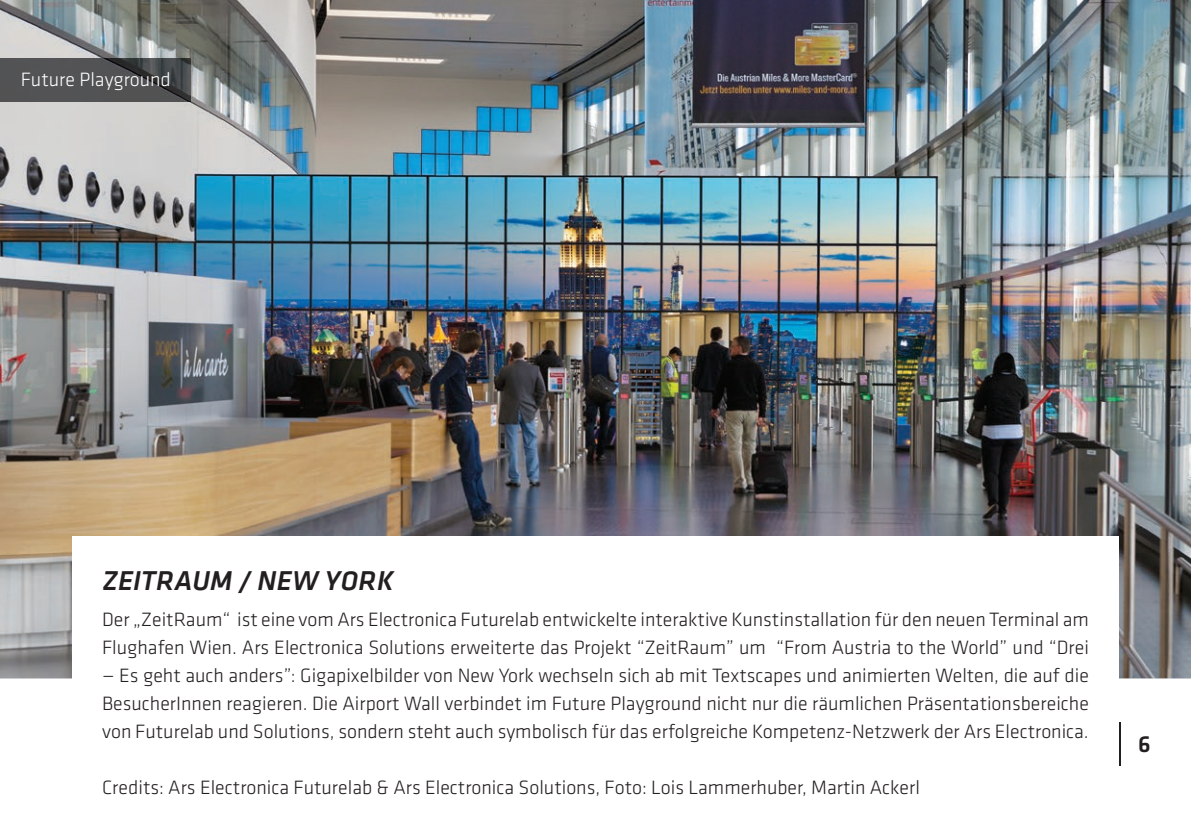
<style>
.page{position:relative;width:1191px;height:840px;background:#fff}
.page>*{position:absolute;margin:0;border:0;box-sizing:border-box;transform-origin:0 0}
.t1{font:italic 500 28px "Klavika";color:#231f20}
.t2{font:500 24px "Klavika";color:#231f20}
.t3{font:300 20px/28px "Klavika";color:#231f20}
.t4{font:300 20px "Klavika";color:#fff}
</style>
<div class="page">
<img style="left:0;top:0;width:1191px;height:678px">
<img style="left:0;top:58px;width:190px;height:44px">
<hr style="left:1119px;top:722px;width:1px;height:43px;background:#231f20">
<div style="left:72px;top:536px;width:1047px;height:240px;background:#fff"></div>
<p class="t4" style="left:21px;top:69px;width:152px">Future Playground</p>
<h1 class="t1" style="left:102px;top:561px;width:293px">ZEITRAUM / NEW YORK</h1>
<p class="t3" style="left:102px;top:605px;width:988px">Der „ZeitRaum“ ist eine vom Ars Electronica Futurelab entwickelte interaktive Kunstinstallation für den neuen Terminal am<br>Flughafen Wien. Ars Electronica Solutions erweiterte das Projekt “ZeitRaum” um “From Austria to the World” und “Drei</p>
<p class="t3" style="left:102px;top:661px;width:988px;text-align:justify">— Es geht auch anders”: Gigapixelbilder von New York wechseln sich ab mit Textscapes und animierten Welten, die auf die BesucherInnen reagieren. Die Airport Wall verbindet im Future Playground nicht nur die räumlichen Präsentationsbereiche von Futurelab und Solutions, sondern steht auch symbolisch für das erfolgreiche Kompetenz-Netzwerk der Ars Electronica.</p>
<p class="t3" style="left:102px;top:773px;width:819px">Credits: Ars Electronica Futurelab &amp; Ars Electronica Solutions, Foto: Lois Lammerhuber, Martin Ackerl</p>
<p class="t2" style="left:1138px;top:730px;width:14px">6</p>
</div>
